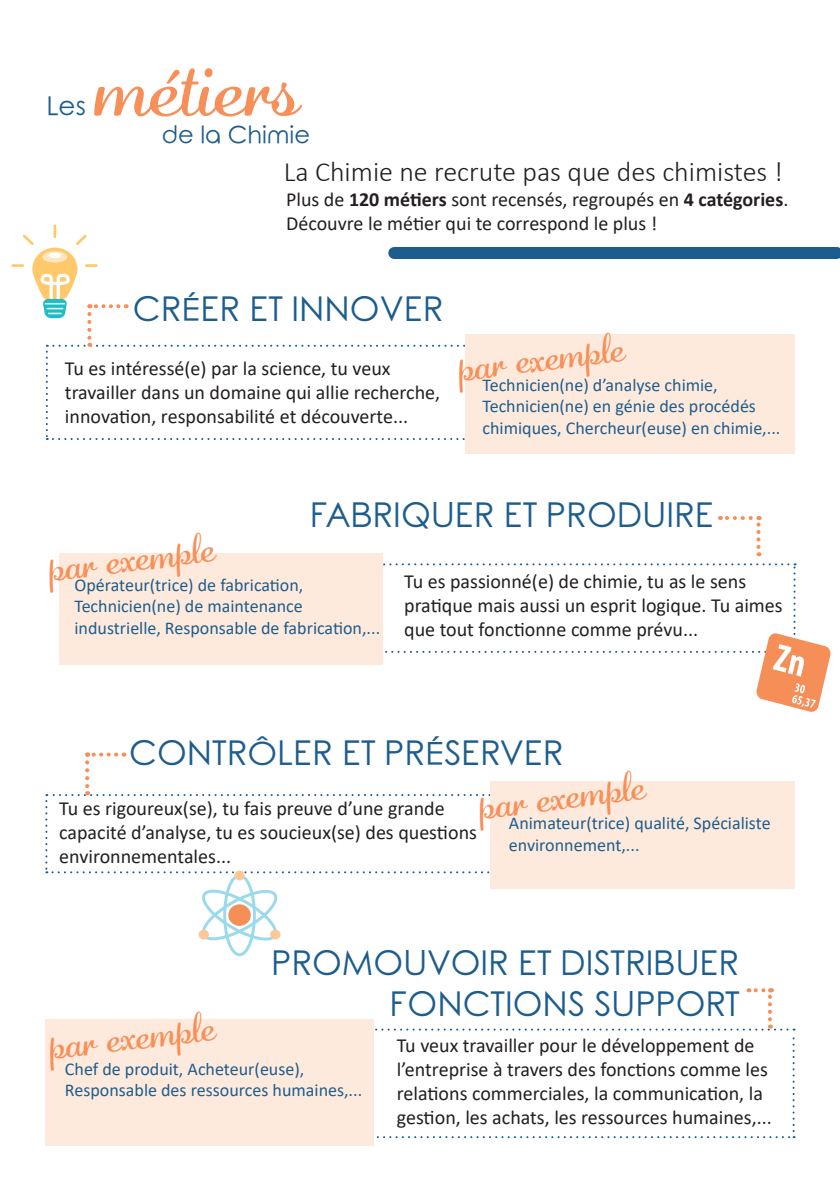
<style>
.page{position:relative;width:840px;height:1191px;background:#fff}
.page>*{position:absolute;margin:0;border:0;box-sizing:border-box;transform-origin:0 0}
.t1{font:90px "Adage Script JF";color:#f78f59}
.t2{font:42px "Adage Script JF";color:#f78f59}
.t3{font:34px "Rounded Elegance";color:#1d5d8d}
.t4{font:300 28px "Calibri";color:#231f20}
.t5{font:26px "Rounded Elegance";color:#1d5d8d}
.t6{font:24px "Rounded Elegance";color:#1d5d8d}
.t7{font:20px/24px "Calibri";color:#231f20}
.t8{font:18px/21.6px "Calibri";color:#1d5d8d}
.s1{font-weight:700}
</style>
<div class="page">
<div style="left:59px;top:553px;width:323px;height:112px;background:#feeadc"></div>
<div style="left:464px;top:334px;width:330px;height:120px;background:#feeadc"></div>
<svg style="left:756px;top:516px;width:4px;height:40px"></svg>
<svg style="left:719px;top:516px;width:31px;height:4px"></svg>
<svg style="left:87px;top:752px;width:29px;height:4px"></svg>
<svg style="left:373px;top:988px;width:421px;height:150px"></svg>
<div style="left:489px;top:781px;width:305px;height:107px;background:#feeadc"></div>
<div style="left:45px;top:1019px;width:328px;height:126px;background:#feeadc"></div>
<div style="left:394px;top:247px;width:442px;height:12px;background:#1d5d8d"></div>
<svg style="left:12px;top:224px;width:453px;height:216px"></svg>
<svg style="left:382px;top:563px;width:448px;height:149px"></svg>
<svg style="left:45px;top:762px;width:532px;height:194px"></svg>
<div style="left:234px;top:870px;width:10px;height:10px;background:#fcc897;border-radius:50%"></div>
<div style="left:198px;top:929px;width:11px;height:10px;background:#fcc897;border-radius:50%"></div>
<div style="left:270px;top:929px;width:10px;height:10px;background:#fcc897;border-radius:50%"></div>
<p class="t5" style="left:46px;top:91px;width:41px">Les</p>
<p class="t1" style="left:94px;top:25px;width:206px">métiers</p>
<p class="t6" style="left:161px;top:121px;width:150px">de la Chimie</p>
<p class="t4" style="left:283px;top:154px;width:500px">La Chimie ne recrute pas que des chimistes !</p>
<p class="t7" style="left:286px;top:186px;width:503px">Plus de <span class="s1">120 métiers</span> sont recensés, regroupés en <span class="s1">4 catégories</span>.</p>
<p class="t7" style="left:286px;top:210px;width:372px">Découvre le métier qui te correspond le plus !</p>
<p class="t3" style="left:133px;top:290px;width:312px">CRÉER ET INNOVER</p>
<p class="t7" style="left:65px;top:356px;width:376px">Tu es intéressé(e) par la science, tu veux travailler dans un domaine qui allie recherche, innovation, responsabilité et découverte...</p>
<p class="t2" style="left:454px;top:339px;width:168px;rotate:-7deg">par exemple</p>
<p class="t8" style="left:482px;top:373px;width:299px">Technicien(ne) d’analyse chimie,<br>Technicien(ne) en génie des procédés chimiques, Chercheur(euse) en chimie,...</p>
<p class="t3" style="left:309px;top:495px;width:405px">FABRIQUER ET PRODUIRE</p>
<p class="t2" style="left:45px;top:539px;width:168px;rotate:-7deg">par exemple</p>
<p class="t8" style="left:74px;top:573px;width:307px">Opérateur(trice) de fabrication,<br>Technicien(ne) de maintenance industrielle, Responsable de fabrication,...</p>
<p class="t7" style="left:404px;top:569px;width:380px">Tu es passionné(e) de chimie, tu as le sens pratique mais aussi un esprit logique. Tu aimes que tout fonctionne comme prévu...</p>
<p class="t3" style="left:129px;top:733px;width:436px">CONTRÔLER ET PRÉSERVER</p>
<p class="t2" style="left:475px;top:777px;width:168px;rotate:-7deg">par exemple</p>
<p class="t7" style="left:59px;top:795px;width:419px">Tu es rigoureux(se), tu fais preuve d’une grande capacité d’analyse, tu es soucieux(se) des questions environnementales...</p>
<p class="t8" style="left:508px;top:812px;width:263px">Animateur(trice) qualité, Spécialiste environnement,...</p>
<p class="t3" style="left:271px;top:943px;width:469px">PROMOUVOIR ET DISTRIBUER</p>
<p class="t3" style="left:389px;top:984px;width:352px">FONCTIONS SUPPORT</p>
<p class="t2" style="left:46px;top:1017px;width:168px;rotate:-7deg">par exemple</p>
<p class="t7" style="left:396px;top:1032px;width:376px">Tu veux travailler pour le développement de l’entreprise à travers des fonctions comme les relations commerciales, la communication, la gestion, les achats, les ressources humaines,...</p>
<p class="t8" style="left:65px;top:1057px;width:298px">Chef de produit, Acheteur(euse),<br>Responsable des ressources humaines,...</p>
</div>
